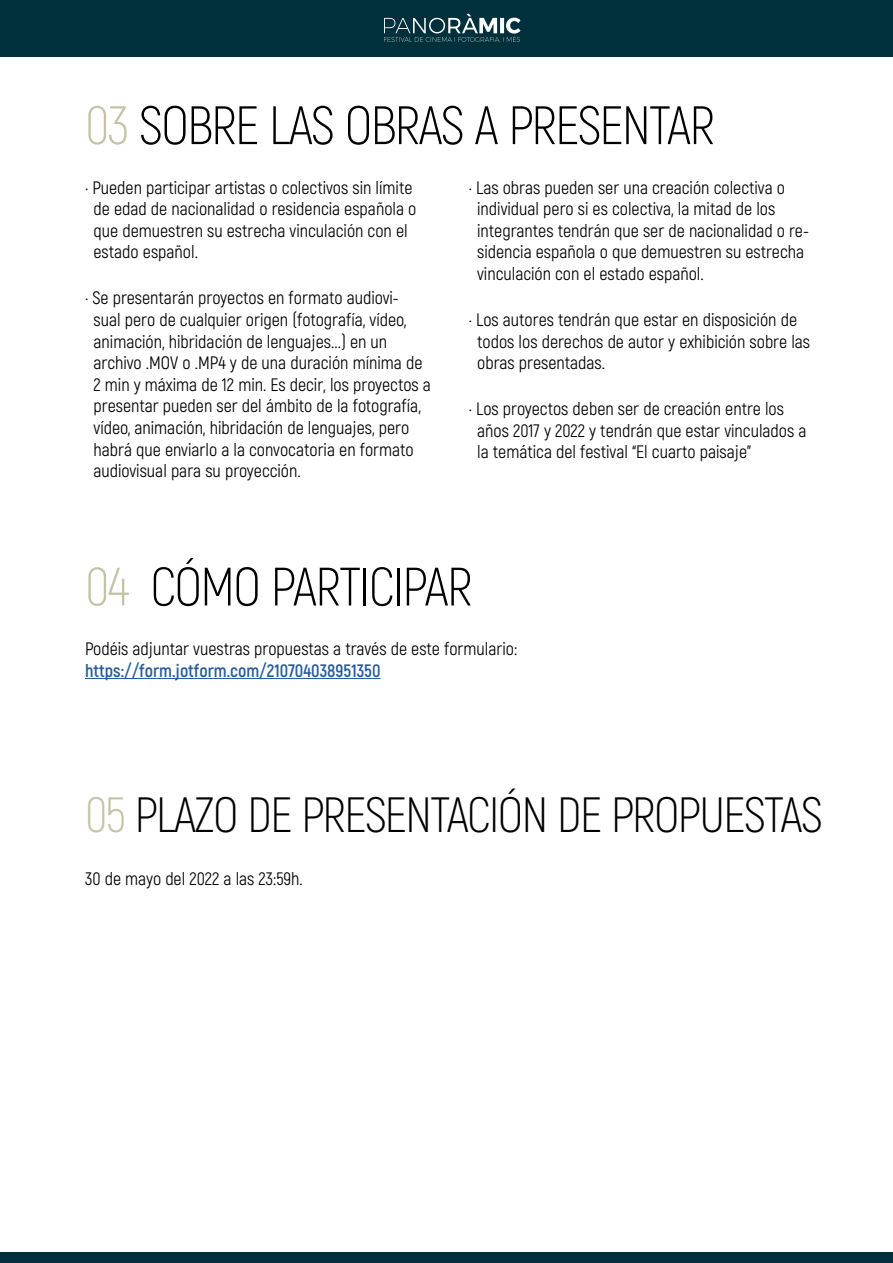
<style>
.page{position:relative;width:893px;height:1263px;background:#fff}
.page>*{position:absolute;margin:0;border:0;box-sizing:border-box;transform-origin:0 0}
.t1{font:300 54px "Akrobat";letter-spacing:-.03em;color:#000}
.t2{font:300 49.5px "Akrobat";letter-spacing:-.03em;color:#000}
.t3{font:18px/21.6px "Akrobat";color:#000}
.t4{font:700 18px "Akrobat";color:#275b9b}
.s1{color:#c5c3a7}
</style>
<div class="page">
<div style="left:0;top:0;width:893px;height:57px;background:#00303c"></div>
<div style="left:0;top:1252px;width:893px;height:11px;background:#00303c"></div>
<svg style="left:384px;top:13px;width:137px;height:30px"></svg>
<hr style="left:85px;top:678px;width:295px;height:1px;background:#275b9b">
<h1 class="t1" style="left:85px;top:93px;width:631px"><span class="s1">03</span> SOBRE LAS OBRAS A PRESENTAR</h1>
<p class="t3" style="left:94px;top:177px;width:324px;text-indent:-8px">· Pueden participar artistas o colectivos sin límite de edad de nacionalidad o residencia española o que demuestren su estrecha vinculación con el estado español.</p>
<p class="t3" style="left:94px;top:287px;width:339px;text-indent:-8px">· Se presentarán proyectos en formato audiovi-<br>sual pero de cualquier origen (fotografía, vídeo, animación, hibridación de lenguajes...) en un archivo .MOV o .MP4 y de una duración mínima de 2 min y máxima de 12 min. Es decir, los proyectos a presentar pueden ser del ámbito de la fotografía, vídeo, animación, hibridación de lenguajes, pero habrá que enviarlo a la convocatoria en formato audiovisual para su proyección.</p>
<p class="t3" style="left:477px;top:177px;width:333px;text-indent:-8px">· Las obras pueden ser una creación colectiva o individual pero si es colectiva, la mitad de los integrantes tendrán que ser de nacionalidad o re&shy;sidencia española o que demuestren su estrecha vinculación con el estado español.</p>
<p class="t3" style="left:477px;top:309px;width:334px;text-indent:-8px">· Los autores tendrán que estar en disposición de todos los derechos de autor y exhibición sobre las obras presentadas.</p>
<p class="t3" style="left:477px;top:398px;width:331px;text-indent:-8px">· Los proyectos deben ser de creación entre los años 2017 y 2022 y tendrán que estar vinculados a la temática del festival “El cuarto paisaje”</p>
<h1 class="t1" style="left:85px;top:555px;width:389px"><span class="s1">04</span> CÓMO PARTICIPAR</h1>
<p class="t3" style="left:85px;top:638px;width:434px">Podéis adjuntar vuestras propuestas a través de este formulario:</p>
<p class="t4" style="left:85px;top:659px;width:297px">https://form.jotform.com/210704038951350</p>
<h2 class="t2" style="left:85px;top:785px;width:739px"><span class="s1">05</span> PLAZO DE PRESENTACIÓN DE PROPUESTAS</h2>
<p class="t3" style="left:85px;top:867px;width:219px">30 de mayo del 2022 a las 23:59h.</p>
</div>
